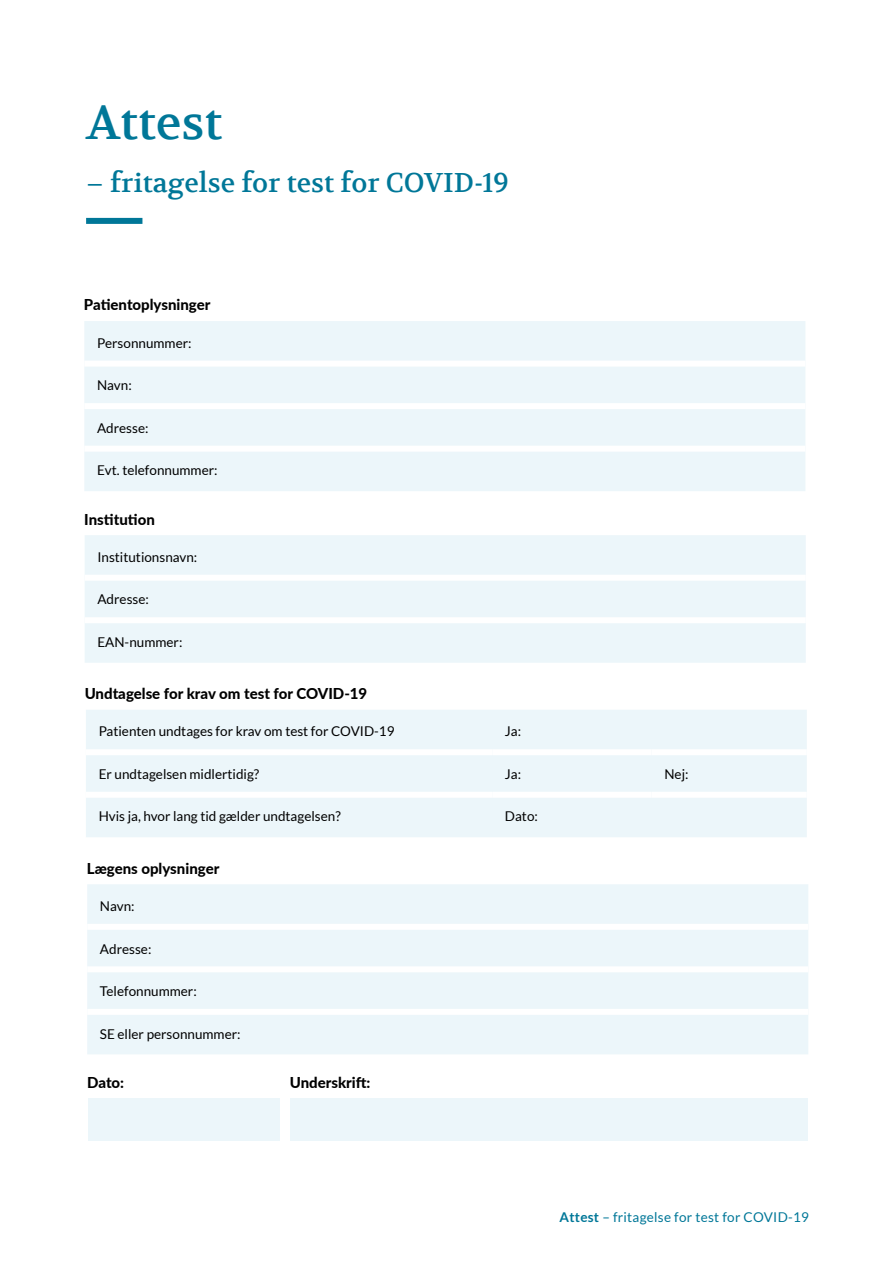
<style>
.page{position:relative;width:893px;height:1263px;background:#fff}
.page>*{position:absolute;margin:0;border:0;box-sizing:border-box;transform-origin:0 0}
.Forside_1{font:48px "Volkhov";color:#007798}
.Forside_1-2{font:27px "Volkhov";color:#007798}
._08_Mellemrubrik{font:800 15px "Lato";color:#000}
._04_Brødtekst_9_13{font:13.5px "Lato";color:#000}
.t1{font:13.5px "Lato";letter-spacing:.02em;color:#007798}
.s1{font-weight:700}
</style>
<div class="page">
<div style="left:84px;top:321px;width:721px;height:170px;background:#ecf6fa"></div>
<div style="left:84px;top:361px;width:721px;height:6px;background:#fff"></div>
<div style="left:84px;top:403px;width:721px;height:6px;background:#fff"></div>
<div style="left:84px;top:446px;width:721px;height:6px;background:#fff"></div>
<div style="left:85px;top:535px;width:721px;height:128px;background:#ecf6fa"></div>
<div style="left:85px;top:575px;width:721px;height:6px;background:#fff"></div>
<div style="left:85px;top:617px;width:721px;height:6px;background:#fff"></div>
<div style="left:86px;top:710px;width:721px;height:127px;background:#ecf6fa"></div>
<div style="left:86px;top:749px;width:406px;height:6px;background:#fff"></div>
<div style="left:492px;top:749px;width:160px;height:6px;background:#fff"></div>
<div style="left:652px;top:749px;width:155px;height:6px;background:#fff"></div>
<div style="left:86px;top:792px;width:406px;height:6px;background:#fff"></div>
<div style="left:492px;top:792px;width:160px;height:6px;background:#fff"></div>
<div style="left:652px;top:792px;width:155px;height:6px;background:#fff"></div>
<div style="left:87px;top:884px;width:721px;height:170px;background:#ecf6fa"></div>
<div style="left:87px;top:924px;width:721px;height:6px;background:#fff"></div>
<div style="left:87px;top:966px;width:721px;height:6px;background:#fff"></div>
<div style="left:87px;top:1009px;width:721px;height:6px;background:#fff"></div>
<div style="left:88px;top:1098px;width:191px;height:43px;background:#ecf6fa"></div>
<div style="left:290px;top:1098px;width:518px;height:43px;background:#ecf6fa"></div>
<div style="left:86px;top:218px;width:56px;height:6px;background:#007798"></div>
<p class="Forside_1" style="left:86px;top:92px;width:138px">Attest</p>
<p class="Forside_1-2" style="left:86px;top:166px;width:424px">– fritagelse for test for COVID-19</p>
<p class="_08_Mellemrubrik" style="left:84px;top:294px;width:128px">Patientoplysninger</p>
<p class="_04_Brødtekst_9_13" style="left:97px;top:335px;width:96px">Personnummer:</p>
<p class="_04_Brødtekst_9_13" style="left:97px;top:378px;width:36px">Navn:</p>
<p class="_04_Brødtekst_9_13" style="left:97px;top:420px;width:53px">Adresse:</p>
<p class="_04_Brødtekst_9_13" style="left:97px;top:463px;width:122px">Evt. telefonnummer:</p>
<p class="_08_Mellemrubrik" style="left:84px;top:508px;width:72px">Institution</p>
<p class="_04_Brødtekst_9_13" style="left:97px;top:549px;width:101px">Institutionsnavn:</p>
<p class="_04_Brødtekst_9_13" style="left:97px;top:592px;width:53px">Adresse:</p>
<p class="_04_Brødtekst_9_13" style="left:97px;top:634px;width:87px">EAN-nummer:</p>
<p class="_08_Mellemrubrik" style="left:85px;top:682px;width:284px">Undtagelse for krav om test for COVID-19</p>
<p class="_04_Brødtekst_9_13" style="left:99px;top:724px;width:297px">Patienten undtages for krav om test for COVID-19</p>
<p class="_04_Brødtekst_9_13" style="left:505px;top:724px;width:18px">Ja:</p>
<p class="_04_Brødtekst_9_13" style="left:99px;top:766px;width:162px">Er undtagelsen midlertidig?</p>
<p class="_04_Brødtekst_9_13" style="left:505px;top:766px;width:18px">Ja:</p>
<p class="_04_Brødtekst_9_13" style="left:664px;top:766px;width:26px">Nej:</p>
<p class="_04_Brødtekst_9_13" style="left:99px;top:809px;width:244px">Hvis ja, hvor lang tid gælder undtagelsen?</p>
<p class="_04_Brødtekst_9_13" style="left:505px;top:809px;width:34px">Dato:</p>
<p class="_08_Mellemrubrik" style="left:87px;top:857px;width:134px">Lægens oplysninger</p>
<p class="_04_Brødtekst_9_13" style="left:100px;top:898px;width:36px">Navn:</p>
<p class="_04_Brødtekst_9_13" style="left:100px;top:941px;width:53px">Adresse:</p>
<p class="_04_Brødtekst_9_13" style="left:100px;top:984px;width:98px">Telefonnummer:</p>
<p class="_04_Brødtekst_9_13" style="left:100px;top:1026px;width:142px">SE eller personnummer:</p>
<p class="_08_Mellemrubrik" style="left:87px;top:1071px;width:38px">Dato:</p>
<p class="_08_Mellemrubrik" style="left:290px;top:1071px;width:82px">Underskrift:</p>
<p class="t1" style="left:559px;top:1209px;width:251px"><span class="s1">Attest</span> – fritagelse for test for COVID-19</p>
</div>
